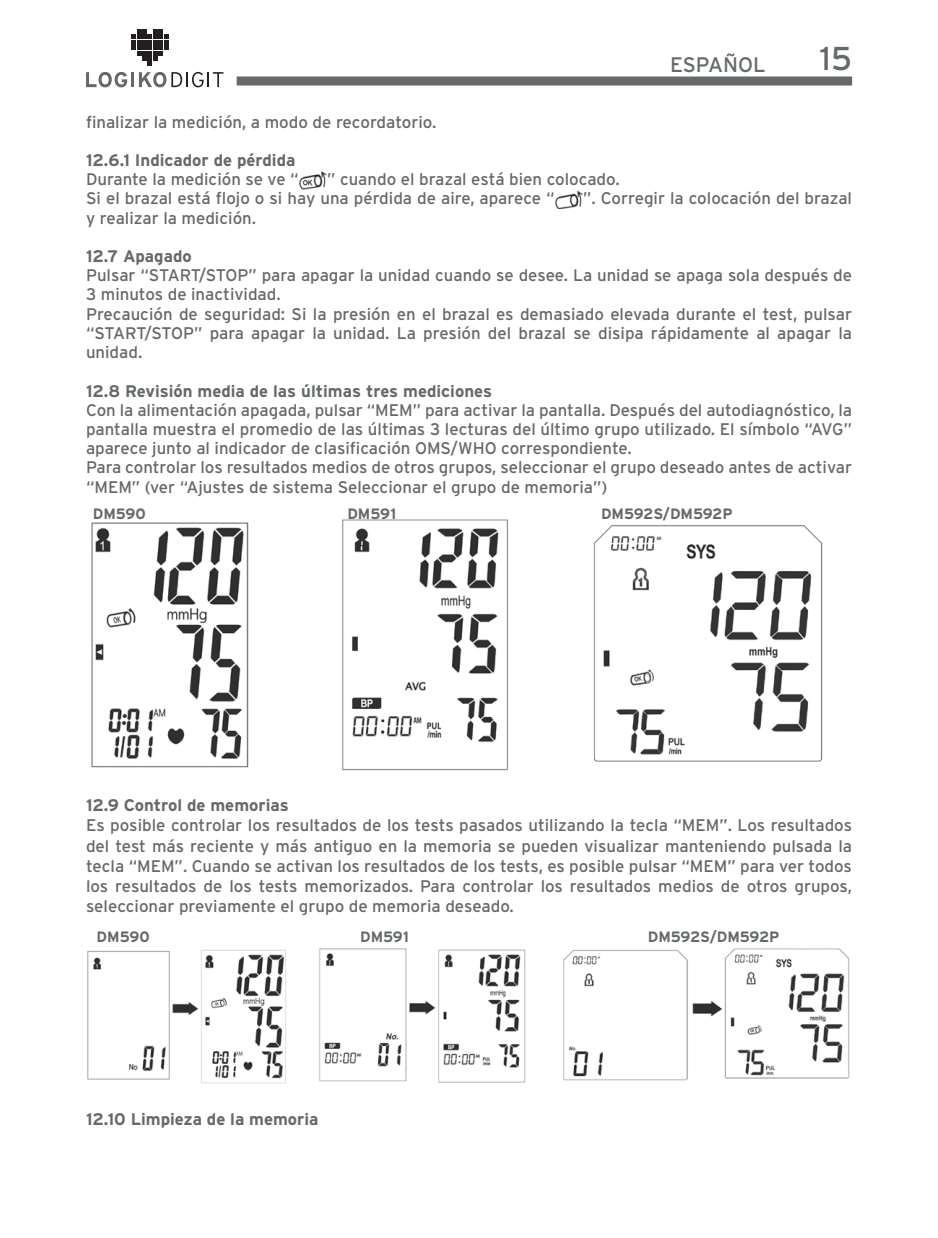
<style>
.page{position:relative;width:938px;height:1238px;background:#fff}
.page>*{position:absolute;margin:0;border:0;box-sizing:border-box;transform-origin:0 0}
.t1{font:33px "Interstate";color:#65696a}
.t2{font:21px "Interstate";color:#65696a}
.t3{font:16.8px/19.2px "Interstate";color:#65696a}
.t4{font:700 16.8px "Interstate";color:#65696a}
.t5{font:700 15px "Interstate";color:#65696a}
</style>
<div class="page">
<div style="left:236px;top:76px;width:615px;height:9px;background:#65696a"></div>
<svg style="left:131px;top:29px;width:37px;height:37px"></svg>
<svg style="left:86px;top:72px;width:41px;height:15px"></svg>
<hr style="left:131px;top:72px;width:3px;height:15px;background:#65696a">
<svg style="left:139px;top:72px;width:84px;height:15px"></svg>
<img style="left:299px;top:172px;width:28px;height:17px">
<img style="left:555px;top:191px;width:28px;height:18px">
<img style="left:91px;top:522px;width:158px;height:246px">
<img style="left:342px;top:519px;width:166px;height:252px">
<img style="left:593px;top:525px;width:230px;height:237px">
<img style="left:87px;top:949px;width:199px;height:135px">
<img style="left:319px;top:948px;width:207px;height:134px">
<img style="left:563px;top:948px;width:287px;height:133px">
<p class="t2" style="left:669px;top:52px;width:97px">ESPAÑOL</p>
<h1 class="t1" style="left:819px;top:40px;width:34px">15</h1>
<p class="t3" style="left:86px;top:112px;width:352px">finalizar la medición, a modo de recordatorio.</p>
<p class="t4" style="left:86px;top:151px;width:211px">12.6.1 Indicador de pérdida</p>
<p class="t3" style="left:86px;top:169px;width:214px">Durante la medición se ve “</p>
<p class="t3" style="left:86px;top:169px;width:535px;text-indent:241px">” cuando el brazal está bien colocado.<br>Si el brazal está flojo o si hay una pérdida de aire, aparece “</p>
<p class="t3" style="left:583px;top:189px;width:270px">”. Corregir la colocación del brazal</p>
<p class="t3" style="left:86px;top:208px;width:171px">y realizar la medición.</p>
<p class="t4" style="left:86px;top:247px;width:107px">12.7 Apagado</p>
<p class="t3" style="left:86px;top:265px;width:767px">Pulsar “START/STOP” para apagar la unidad cuando se desee. La unidad se apaga sola después de 3 minutos de inactividad.<br>Precaución de seguridad: Si la presión en el brazal es demasiado elevada durante el test, pulsar “START/STOP” para apagar la unidad. La presión del brazal se disipa rápidamente al apagar la unidad.</p>
<p class="t4" style="left:86px;top:381px;width:407px">12.8 Revisión media de las últimas tres mediciones</p>
<p class="t3" style="left:86px;top:400px;width:767px">Con la alimentación apagada, pulsar “MEM” para activar la pantalla. Después del autodiagnóstico, la pantalla muestra el promedio de las últimas 3 lecturas del último grupo utilizado. El símbolo “AVG” aparece junto al indicador de clasificación OMS/WHO correspondiente.<br>Para controlar los resultados medios de otros grupos, seleccionar el grupo deseado antes de activar “MEM” (ver “Ajustes de sistema Seleccionar el grupo de memoria”)</p>
<p class="t5" style="left:93px;top:505px;width:55px">DM590</p>
<p class="t5" style="left:347px;top:505px;width:50px">DM591</p>
<p class="t5" style="left:600px;top:505px;width:133px">DM592S/DM592P</p>
<p class="t4" style="left:86px;top:795px;width:204px">12.9 Control de memorias</p>
<p class="t3" style="left:86px;top:815px;width:767px;line-height:20.1px;text-align:justify">Es posible controlar los resultados de los tests pasados utilizando la tecla “MEM”. Los resultados del test más reciente y más antiguo en la memoria se pueden visualizar manteniendo pulsada la tecla “MEM”. Cuando se activan los resultados de los tests, es posible pulsar “MEM” para ver todos los resultados de los tests memorizados. Para controlar los resultados medios de otros grupos, seleccionar previamente el grupo de memoria deseado.</p>
<p class="t5" style="left:97px;top:928px;width:55px">DM590</p>
<p class="t5" style="left:360px;top:928px;width:50px">DM591</p>
<p class="t5" style="left:647px;top:928px;width:133px">DM592S/DM592P</p>
<p class="t4" style="left:86px;top:1109px;width:234px">12.10 Limpieza de la memoria</p>
</div>
